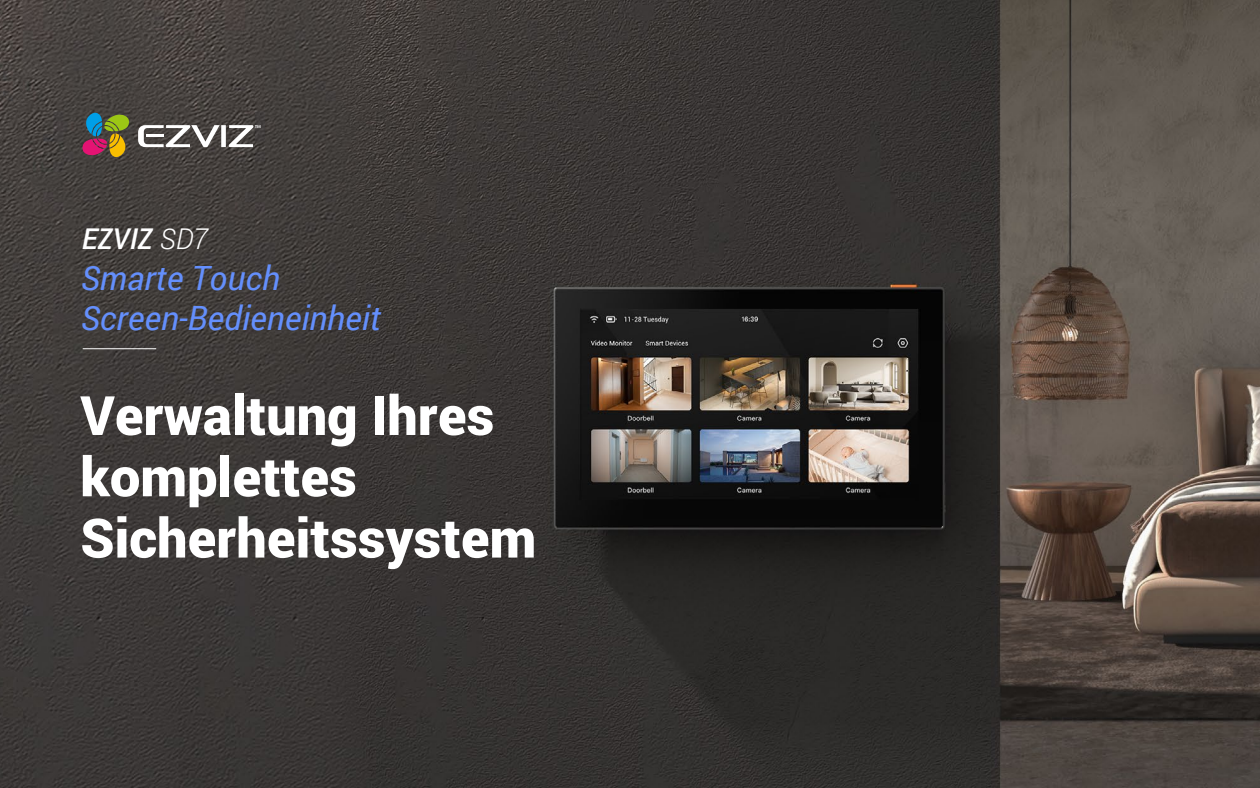
<style>
.page{position:relative;width:1260px;height:788px;background:#fff}
.page>*{position:absolute;margin:0;border:0;box-sizing:border-box;transform-origin:0 0}
.t1{font:900 54.25px/61.2px "Roboto";color:#fff}
.t2{font:italic 33.43px/40.1px "Roboto";color:#648ffc}
.t3{font:italic 500 28.61px "Roboto";color:#fff}
.s1{font-weight:300}
</style>
<div class="page">
<img style="left:0;top:0;width:1260px;height:788px">
<svg style="left:82px;top:113px;width:48px;height:44px;background:#74674c"></svg>
<svg style="left:138px;top:125px;width:122px;height:22px"></svg>
<hr style="left:83px;top:348px;width:73px;height:1px;background:#fff">
<p class="t3" style="left:82px;top:219px;width:128px">EZVIZ <span class="s1">SD7</span></p>
<p class="t2" style="left:81px;top:257px;width:302px">Smarte Touch<br>Screen-Bedieneinheit</p>
<p class="t1" style="left:80px;top:383px;width:458px">Verwaltung Ihres komplettes<br>Sicherheitssystem</p>
</div>
